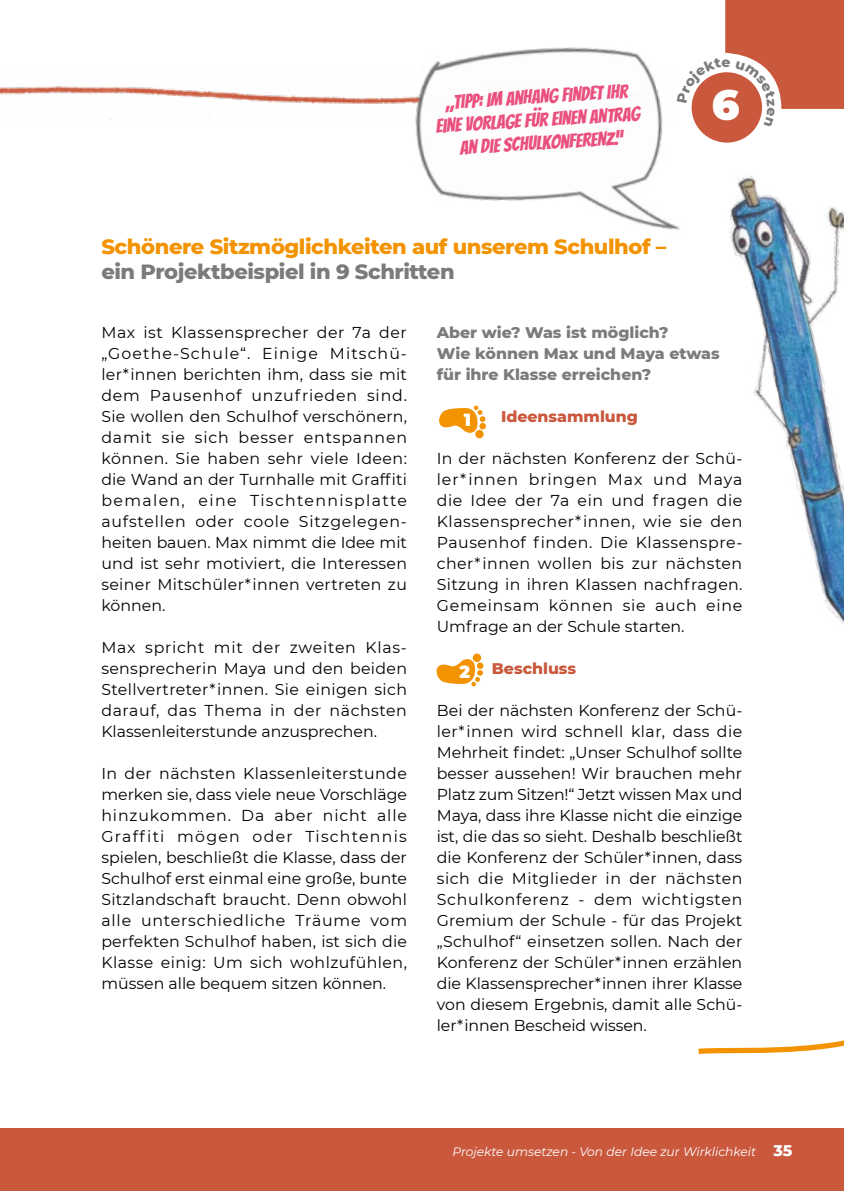
<style>
.page{position:relative;width:844px;height:1191px;background:#fff}
.page>*{position:absolute;margin:0;border:0;box-sizing:border-box;transform-origin:0 0}
.t1{font:900 42px "Montserrat";color:#fff}
.t2{font:800 21px "Montserrat";letter-spacing:-.02em;color:#f39300}
.t3{font:800 21px "Montserrat";letter-spacing:-.02em;color:#7b7b7a}
.t4{font:19.25px "Bangers";color:#ea507d}
.t5{font:900 17.5px "Montserrat";color:#fff}
.t6{font:15.75px/21px "Montserrat";color:#000;text-align:justify}
.t7{font:800 15.75px/21px "Montserrat";color:#7b7b7a}
.t8{font:800 15.75px "Montserrat";color:#c9583c}
.t9{font:800 15.75px "Montserrat";color:#fff}
.t10{font:800 14px "Montserrat";color:#7b7b7a}
.t11{font:italic 12.25px "Montserrat";color:#fff}
</style>
<div class="page">
<img style="left:0;top:86px;width:385px;height:34px">
<div style="left:0;top:1128px;width:843px;height:63px;background:#c9583c"></div>
<svg style="left:698px;top:1040px;width:145px;height:14px"></svg>
<img style="left:385px;top:47px;width:278px;height:181px">
<img style="left:660px;top:134px;width:183px;height:489px">
<svg style="left:474px;top:429px;width:10px;height:10px"></svg>
<svg style="left:439px;top:405px;width:46px;height:28px"></svg>
<div style="left:472px;top:653px;width:9px;height:9px;background:#f39300;border-radius:4px"></div>
<div style="left:476px;top:662px;width:7px;height:7px;background:#f39300;border-radius:3px"></div>
<div style="left:477px;top:669px;width:6px;height:7px;background:#f39300;border-radius:50%"></div>
<svg style="left:436px;top:658px;width:44px;height:28px"></svg>
<svg style="left:674px;top:0;width:169px;height:160px"></svg>
<p class="t4" style="left:445px;top:91px;width:184px;rotate:-3deg">„Tipp: Im Anhang findet ihr</p>
<p class="t4" style="left:435px;top:114px;width:206px;rotate:-3deg">eine Vorlage für einen Antrag</p>
<p class="t4" style="left:459px;top:136px;width:164px;rotate:-3deg">an die Schulkonferenz.“</p>
<p class="t2" style="left:101px;top:231px;width:566px">Schönere Sitzmöglichkeiten auf unserem Schulhof –</p>
<p class="t3" style="left:101px;top:256px;width:354px">ein Projektbeispiel in 9 Schritten</p>
<p class="t10" style="left:721px;top:52px;width:11px">e</p>
<p class="t1" style="left:711px;top:74px;width:29px">6</p>
<p class="t6" style="left:101px;top:321px;width:307px">Max ist Klassensprecher der 7a der „Goethe-Schule“. Einige Mitschü&shy;ler*innen berichten ihm, dass sie mit dem Pausenhof unzufrieden sind.<br>Sie wollen den Schulhof verschönern, damit sie sich besser entspannen können. Sie haben sehr viele Ideen: die Wand an der Turnhalle mit Graffiti bemalen, eine Tischtennisplatte aufstellen oder coole Sitzgelegen&shy;heiten bauen. Max nimmt die Idee mit und ist sehr motiviert, die Interessen seiner Mitschüler*innen vertreten zu können.</p>
<p class="t6" style="left:101px;top:636px;width:307px">Max spricht mit der zweiten Klas&shy;sensprecherin Maya und den beiden Stellvertreter*innen. Sie einigen sich darauf, das Thema in der nächsten Klassenleiterstunde anzusprechen.</p>
<p class="t6" style="left:101px;top:762px;width:307px">In der nächsten Klassenleiterstunde merken sie, dass viele neue Vorschläge hinzukommen. Da aber nicht alle Graffiti mögen oder Tischtennis spielen, beschließt die Klasse, dass der Schulhof erst einmal eine große, bunte Sitzlandschaft braucht. Denn obwohl alle unterschiedliche Träume vom perfekten Schulhof haben, ist sich die Klasse einig: Um sich wohlzufühlen, müssen alle bequem sitzen können.</p>
<p class="t7" style="left:436px;top:321px;width:284px">Aber wie? Was ist möglich?<br>Wie können Max und Maya etwas für ihre Klasse erreichen?</p>
<p class="t8" style="left:501px;top:405px;width:138px">Ideensammlung</p>
<p class="t6" style="left:436px;top:447px;width:307px">In der nächsten Konferenz der Schü&shy;ler*innen bringen Max und Maya die Idee der 7a ein und fragen die Klassensprecher*innen, wie sie den Pausenhof finden. Die Klassenspre&shy;cher*innen wollen bis zur nächsten Sitzung in ihren Klassen nachfragen.<br>Gemeinsam können sie auch eine Umfrage an der Schule starten.</p>
<p class="t8" style="left:491px;top:657px;width:86px">Beschluss</p>
<p class="t6" style="left:436px;top:699px;width:307px">Bei der nächsten Konferenz der Schü&shy;ler*innen wird schnell klar, dass die Mehrheit findet: „Unser Schulhof sollte besser aussehen! Wir brauchen mehr Platz zum Sitzen!“ Jetzt wissen Max und Maya, dass ihre Klasse nicht die einzige ist, die das so sieht. Deshalb beschließt die Konferenz der Schüler*innen, dass sich die Mitglieder in der nächsten Schulkonferenz - dem wichtigsten Gremium der Schule - für das Projekt „Schulhof“ einsetzen sollen. Nach der Konferenz der Schüler*innen erzählen die Klassensprecher*innen ihrer Klasse von diesem Ergebnis, damit alle Schü&shy;ler*innen Bescheid wissen.</p>
<p class="t5" style="left:463px;top:407px;width:9px">1</p>
<p class="t5" style="left:459px;top:658px;width:12px">2</p>
<p class="t11" style="left:452px;top:1142px;width:305px">Projekte umsetzen - Von der Idee zur Wirklichkeit</p>
<p class="t9" style="left:773px;top:1138px;width:20px">35</p>
</div>
